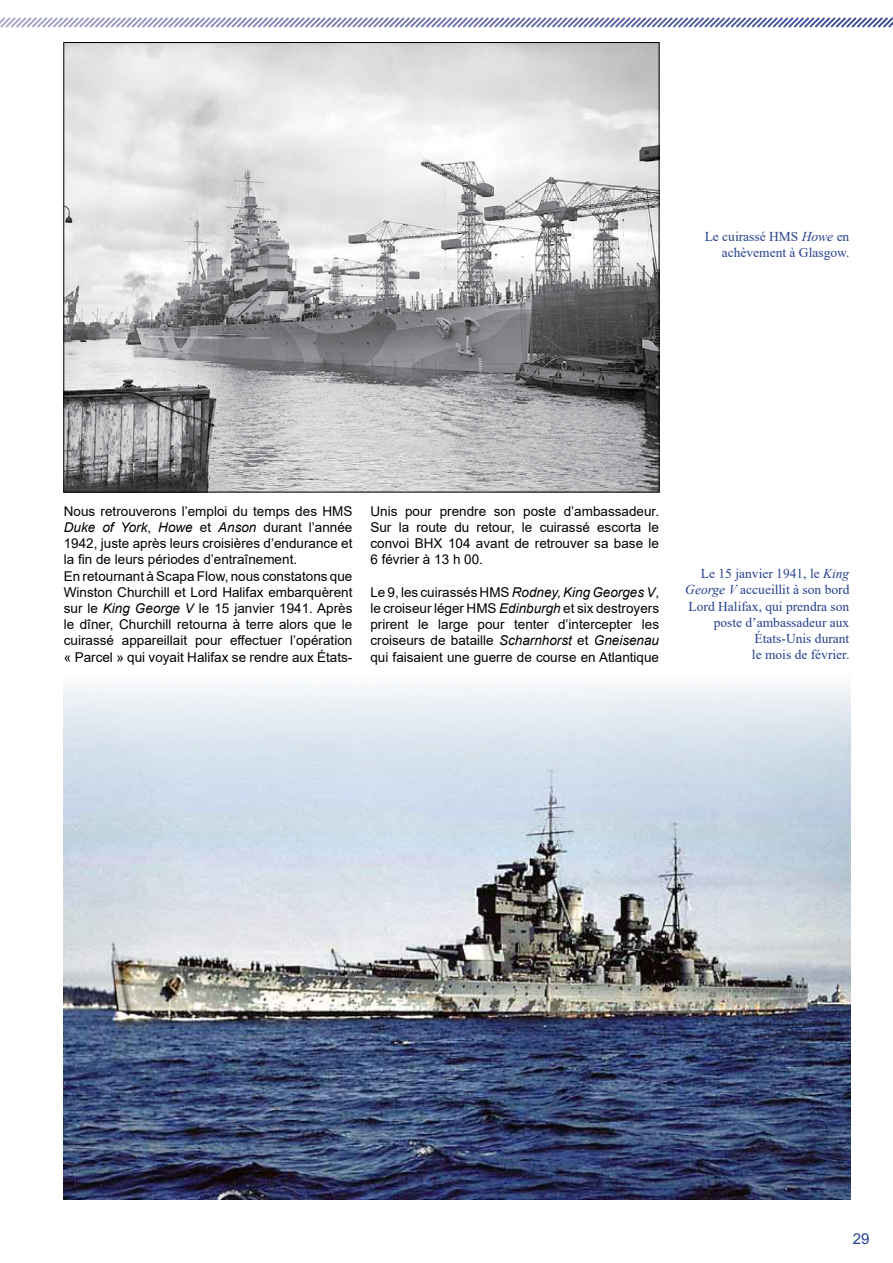
<style>
.page{position:relative;width:893px;height:1263px;background:#fff}
.page>*{position:absolute;margin:0;border:0;box-sizing:border-box;transform-origin:0 0}
.t1{font:15px "Arial";color:#25408f}
.t2{font:13.5px/16.2px "Arial";color:#000;text-align:justify}
.t3{font:13.5px/16.2px "Times New Roman";color:#25408f;text-align:right}
.s1{font-style:italic}
</style>
<div class="page">
<svg style="left:0;top:17px;width:893px;height:11px"></svg>
<img style="left:66px;top:44px;width:591px;height:446px">
<img style="left:64px;top:686px;width:786px;height:513px">
<p class="t3" style="left:705px;top:228px;width:146px">Le cuirassé HMS <span class="s1">Howe</span> en achèvement à Glasgow.</p>
<p class="t2" style="left:64px;top:503px;width:290px;text-align:left">Nous retrouverons l’emploi du temps des HMS <span class="s1">Duke of York</span>, <span class="s1">Howe</span> et <span class="s1">Anson</span> durant l’année 1942, juste après leurs croisières d’endurance et la fin de leurs périodes d’entraînement.<br>En retournant à Scapa Flow, nous constatons que Winston Churchill et Lord Halifax embarquèrent sur le <span class="s1">King George V</span> le 15 janvier 1941. Après le dîner, Churchill retourna à terre alors que le cuirassé appareillait pour effectuer l’opération « Parcel » qui voyait Halifax se rendre aux États-</p>
<p class="t2" style="left:370px;top:503px;width:290px">Unis pour prendre son poste d’ambassadeur.<br>Sur la route du retour, le cuirassé escorta le convoi BHX 104 avant de retrouver sa base le 6 février à 13 h 00.</p>
<p class="t2" style="left:370px;top:584px;width:290px">Le 9, les cuirassés HMS <span class="s1">Rodney, King Georges V</span>, le croiseur léger HMS <span class="s1">Edinburgh</span> et six destroyers prirent le large pour tenter d’intercepter les croiseurs de bataille <span class="s1">Scharnhorst</span> et <span class="s1">Gneisenau </span>qui faisaient une guerre de course en Atlantique</p>
<p class="t3" style="left:685px;top:565px;width:166px">Le 15 janvier 1941, le <span class="s1">King<br>George V</span> accueillit à son bord<br>Lord Halifax, qui prendra son poste d’ambassadeur aux<br>États-Unis durant<br>le mois de février.</p>
<p class="t1" style="left:853px;top:1228px;width:18px">29</p>
</div>
